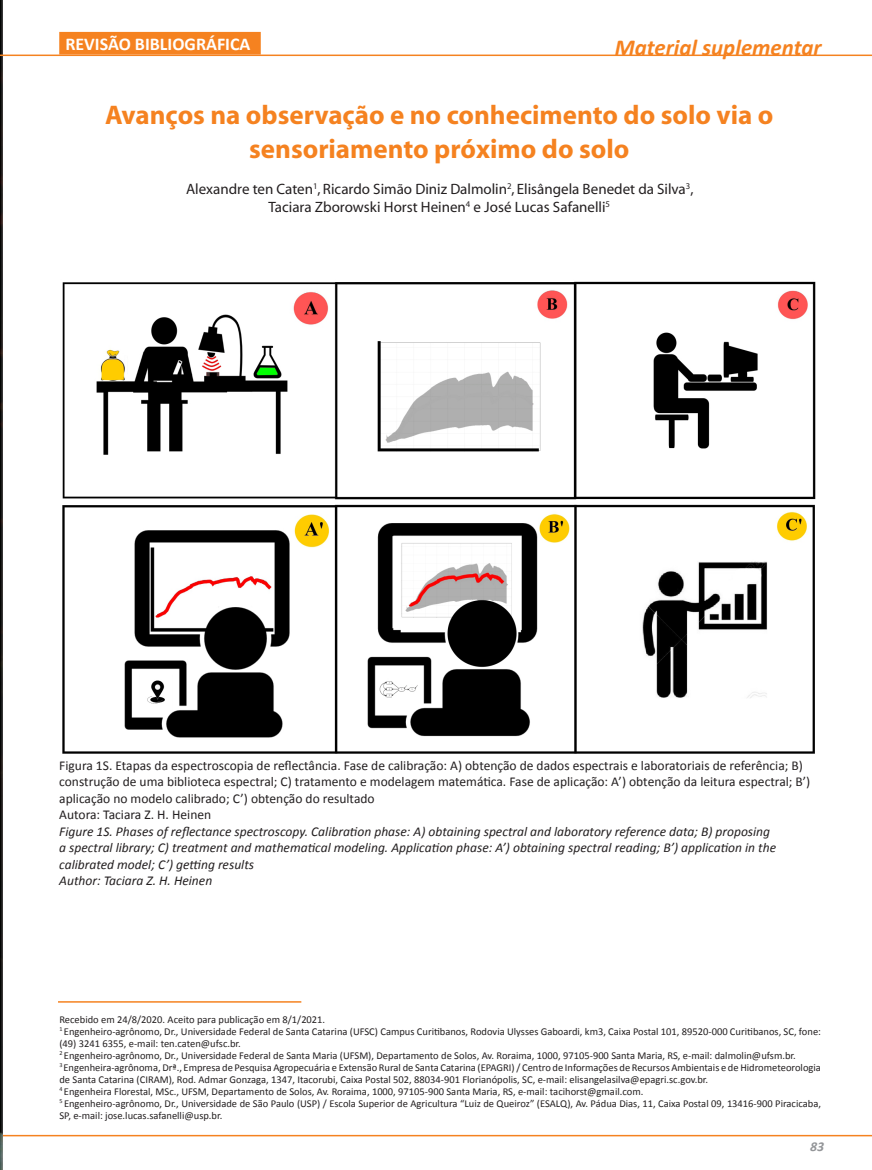
<style>
.page{position:relative;width:872px;height:1170px;background:#fff}
.page>*{position:absolute;margin:0;border:0;box-sizing:border-box;transform-origin:0 0}
.Titulo_Cientifico{font:700 27px/33px "Myriad";color:#f58220;text-align:center}
.Legenda_Branca{font:italic 700 22.8px "Calibri";color:#f58220}
.Legenda_Branca-2{font:700 18px "Calibri";color:#fff}
.Autores_Cientifico{font:15px "Myriad";color:#231f20}
.Legenda_foto{font:13.5px/16.5px "Calibri";color:#231f20}
.Legenda_foto-2{font:italic 13.5px/16.5px "Calibri";color:#231f20}
.t1{font:italic 700 13.5px "Calibri";color:#939598}
.RODAPE{font:10.5px/12px "Calibri";color:#231f20}
</style>
<div class="page">
<hr style="left:0;top:1134px;width:872px;height:2px;background:#f58220">
<img style="left:0;top:0;width:2px;height:1169px">
<img style="left:62px;top:281px;width:754px;height:473px">
<hr style="left:58px;top:1001px;width:243px;height:1px;background:#f58220">
<div style="left:59px;top:32px;width:202px;height:23px;background:#f58220;border:2px solid #f58220"></div>
<hr style="left:0;top:55px;width:872px;height:1px;background:#f58220">
<p class="Legenda_Branca-2" style="left:65px;top:31px;width:187px">REVISÃO BIBLIOGRÁFICA</p>
<p class="Legenda_Branca" style="left:614px;top:31px;width:208px">Material suplementar</p>
<p class="Titulo_Cientifico" style="left:105px;top:100px;width:670px">Avanços na observação e no conhecimento do solo via o sensoriamento próximo do solo</p>
<p class="Autores_Cientifico" style="left:186px;top:181px;width:509px">Alexandre ten Caten<sup>1</sup>, Ricardo Simão Diniz Dalmolin<sup>2</sup>, Elisângela Benedet da Silva<sup>3</sup>,</p>
<p class="Autores_Cientifico" style="left:268px;top:199px;width:343px">Taciara Zborowski Horst Heinen<sup>4</sup> e José Lucas Safanelli<sup>5</sup></p>
<p class="Legenda_foto" style="left:59px;top:756px;width:752px">Figura 1S. Etapas da espectroscopia de reflectância. Fase de calibração: A) obtenção de dados espectrais e laboratoriais de referência; B) construção de uma biblioteca espectral; C) tratamento e modelagem matemática. Fase de aplicação: A’) obtenção da leitura espectral; B’) aplicação no modelo calibrado; C’) obtenção do resultado</p>
<p class="Legenda_foto" style="left:59px;top:806px;width:153px">Autora: Taciara Z. H. Heinen</p>
<p class="Legenda_foto-2" style="left:59px;top:822px;width:718px">Figure 1S. Phases of reflectance spectroscopy. Calibration phase: A) obtaining spectral and laboratory reference data; B) proposing a spectral library; C) treatment and mathematical modeling. Application phase: A’) obtaining spectral reading; B’) application in the calibrated model; C’) getting results</p>
<p class="Legenda_foto-2" style="left:59px;top:872px;width:154px">Author: Taciara Z. H. Heinen</p>
<p class="RODAPE" style="left:59px;top:1012px;width:267px">Recebido em 24/8/2020. Aceito para publicação em 8/1/2021.</p>
<p class="RODAPE" style="left:59px;top:1024px;width:763px"><sup>1</sup> Engenheiro-agrônomo, Dr., Universidade Federal de Santa Catarina (UFSC) Campus Curitibanos, Rodovia Ulysses Gaboardi, km3, Caixa Postal 101, 89520-000 Curitibanos, SC, fone: (49) 3241 6355, e-mail: ten.caten@ufsc.br.</p>
<p class="RODAPE" style="left:59px;top:1048px;width:738px"><sup>2</sup> Engenheiro-agrônomo, Dr., Universidade Federal de Santa Maria (UFSM), Departamento de Solos, Av. Roraima, 1000, 97105-900 Santa Maria, RS, e-mail: dalmolin@ufsm.br.</p>
<p class="RODAPE" style="left:59px;top:1060px;width:763px"><sup>3</sup> Engenheira-agrônoma, Drª., Empresa de Pesquisa Agropecuária e Extensão Rural de Santa Catarina (EPAGRI) / Centro de Informações de Recursos Ambientais e de Hidrometeorologia de Santa Catarina (CIRAM), Rod. Admar Gonzaga, 1347, Itacorubi, Caixa Postal 502, 88034-901 Florianópolis, SC, e-mail: elisangelasilva@epagri.sc.gov.br.</p>
<p class="RODAPE" style="left:59px;top:1084px;width:585px"><sup>4</sup> Engenheira Florestal, MSc., UFSM, Departamento de Solos, Av. Roraima, 1000, 97105-900 Santa Maria, RS, e-mail: tacihorst@gmail.com.</p>
<p class="RODAPE" style="left:59px;top:1096px;width:763px"><sup>5</sup> Engenheiro-agrônomo, Dr., Universidade de São Paulo (USP) / Escola Superior de Agricultura “Luiz de Queiroz” (ESALQ), Av. Pádua Dias, 11, Caixa Postal 09, 13416-900 Piracicaba,<br>SP, e-mail: jose.lucas.safanelli@usp.br.</p>
<p class="t1" style="left:810px;top:1137px;width:16px">83</p>
</div>
